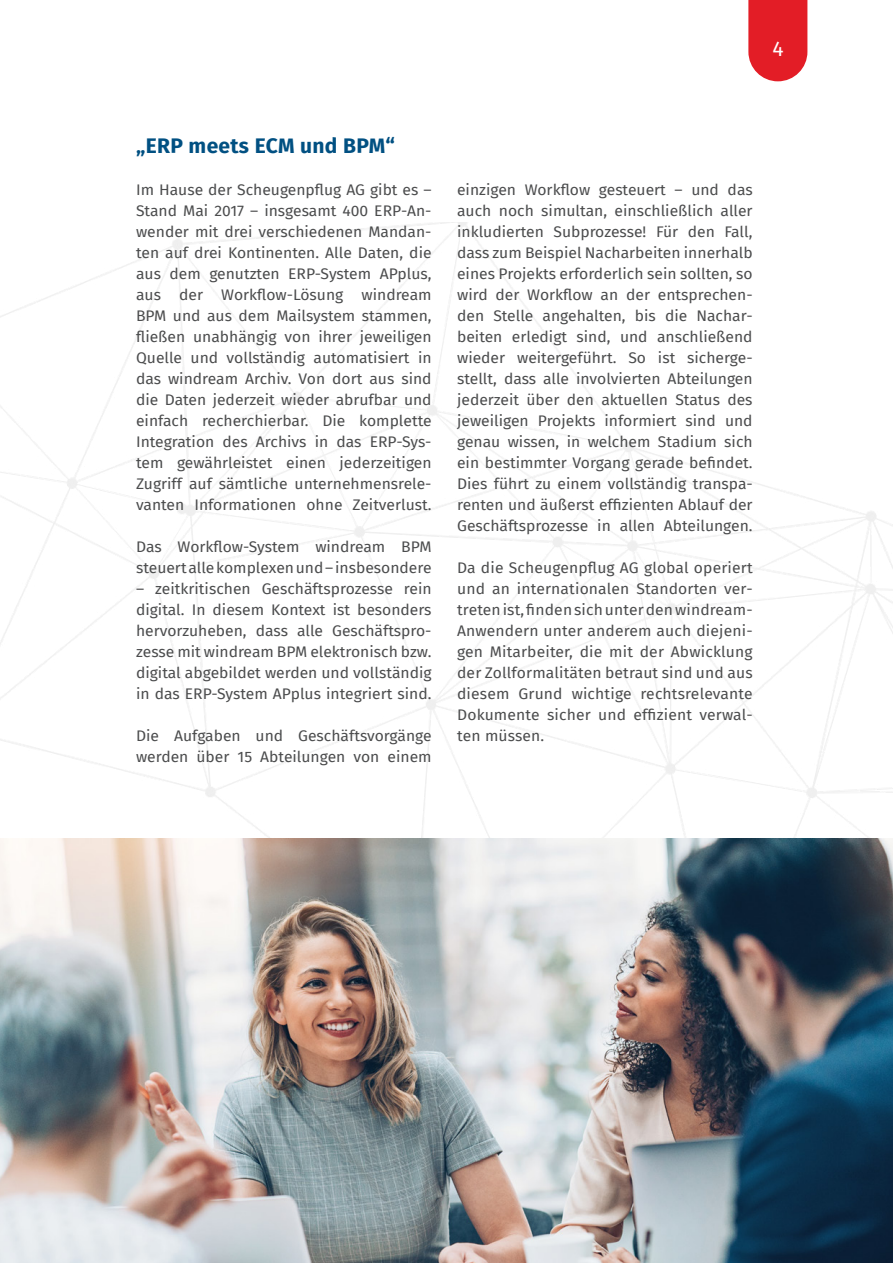
<style>
.page{position:relative;width:893px;height:1263px;background:#fff}
.page>*{position:absolute;margin:0;border:0;box-sizing:border-box;transform-origin:0 0}
.Überschrift_1{font:700 21px "Fira Sans";letter-spacing:.015em;color:#015082}
.t1{font:21px "Fira Sans";color:#fff}
.Fließext{font:15px/21px "Fira Sans";color:#4b4c4d;text-align:justify;scale:1.04 1}
</style>
<div class="page">
<img style="left:0;top:838px;width:893px;height:425px">
<svg style="left:748px;top:0;width:59px;height:81px;background:#e52e37"></svg>
<h1 class="t1" style="left:772px;top:33px;width:13px">4</h1>
<p class="Überschrift_1" style="left:136px;top:128px;width:260px">„ERP meets ECM und BPM“</p>
<p class="Fließext" style="left:136px;top:179px;width:286px">Im Hause der Scheugenpflug AG gibt es – Stand Mai 2017 – insgesamt 400 ERP-An&shy;wender mit drei verschiedenen Mandan&shy;ten auf drei Kontinenten. Alle Daten, die aus dem genutzten ERP-System APplus, aus der Workflow-Lösung windream BPM und aus dem Mailsystem stammen, fließen unabhängig von ihrer jeweiligen Quelle und vollständig automatisiert in das windream Archiv. Von dort aus sind die Daten jederzeit wieder abrufbar und einfach recherchierbar. Die komplette Integration des Archivs in das ERP-Sys&shy;tem gewährleistet einen jederzeitigen Zugriff auf sämtliche unternehmensrele&shy;vanten Informationen ohne Zeitverlust.</p>
<p class="Fließext" style="left:136px;top:536px;width:286px">Das Workflow-System windream BPM steuert alle komplexen und – insbesondere</p>
<p class="Fließext" style="left:136px;top:578px;width:286px">– zeitkritischen Geschäftsprozesse rein digital. In diesem Kontext ist besonders hervorzuheben, dass alle Geschäftspro&shy;zesse mit windream BPM elektronisch bzw. digital abgebildet werden und vollständig in das ERP-System APplus integriert sind.</p>
<p class="Fließext" style="left:136px;top:725px;width:286px">Die Aufgaben und Geschäftsvorgänge werden über 15 Abteilungen von einem</p>
<p class="Fließext" style="left:457px;top:179px;width:286px">einzigen Workflow gesteuert – und das auch noch simultan, einschließlich aller inkludierten Subprozesse! Für den Fall, dass zum Beispiel Nacharbeiten innerhalb eines Projekts erforderlich sein sollten, so wird der Workflow an der entsprechen&shy;den Stelle angehalten, bis die Nachar&shy;beiten erledigt sind, und anschließend wieder weitergeführt. So ist sicherge&shy;stellt, dass alle involvierten Abteilungen jederzeit über den aktuellen Status des jeweiligen Projekts informiert sind und genau wissen, in welchem Stadium sich ein bestimmter Vorgang gerade befindet.<br>Dies führt zu einem vollständig transpa&shy;renten und äußerst effizienten Ablauf der Geschäftsprozesse in allen Abteilungen.</p>
<p class="Fließext" style="left:457px;top:557px;width:286px">Da die Scheugenpflug AG global operiert und an internationalen Standorten ver&shy;treten ist, finden sich unter den windream-Anwendern unter anderem auch diejeni&shy;gen Mitarbeiter, die mit der Abwicklung der Zollformalitäten betraut sind und aus diesem Grund wichtige rechtsrelevante Dokumente sicher und effizient verwal&shy;ten müssen.</p>
</div>
